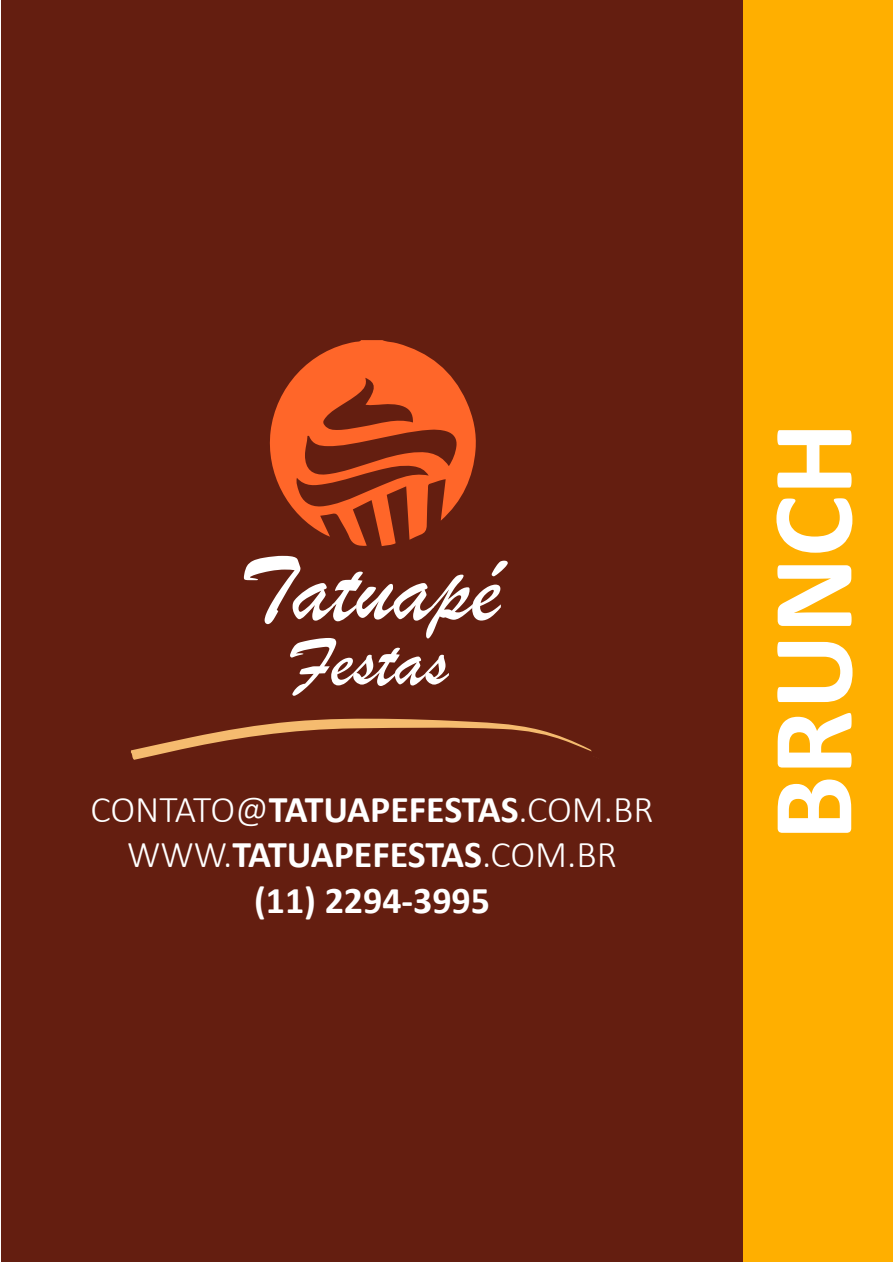
<style>
.page{position:relative;width:893px;height:1263px;background:#fff}
.page>*{position:absolute;margin:0;border:0;box-sizing:border-box;transform-origin:0 0}
.t1{font:700 116.4px "Calibri";color:#fff}
.t2{font:96.9px "Brush Script";color:#fff}
.t3{font:74.55px "Brush Script";color:#fff}
.t4{font:300 37.95px/45.5px "Calibri";letter-spacing:-.01em;color:#fff;text-align:center}
.t5{font:700 37.95px "Calibri";color:#fff}
.s1{font-weight:700}
</style>
<div class="page">
<div style="left:1px;top:0;width:742px;height:1262px;background:#641e10"></div>
<div style="left:743px;top:0;width:150px;height:1262px;background:#ffaf00"></div>
<svg style="left:269px;top:340px;width:207px;height:206px"></svg>
<svg style="left:131px;top:718px;width:461px;height:42px"></svg>
<h2 class="t2" style="left:238px;top:530px;width:263px">Tatuapé</h2>
<h3 class="t3" style="left:290px;top:616px;width:160px">Festas</h3>
<p class="t4" style="left:91px;top:786px;width:565px">CONTATO@<span class="s1">TATUAPEFESTAS</span>.COM.BR<br>WWW.<span class="s1">TATUAPEFESTAS</span>.COM.BR</p>
<p class="t5" style="left:254px;top:876px;width:237px">(11) 2294-3995</p>
<h1 class="t1" style="left:738px;top:841px;width:420px;rotate:-90deg">BRUNCH</h1>
</div>
